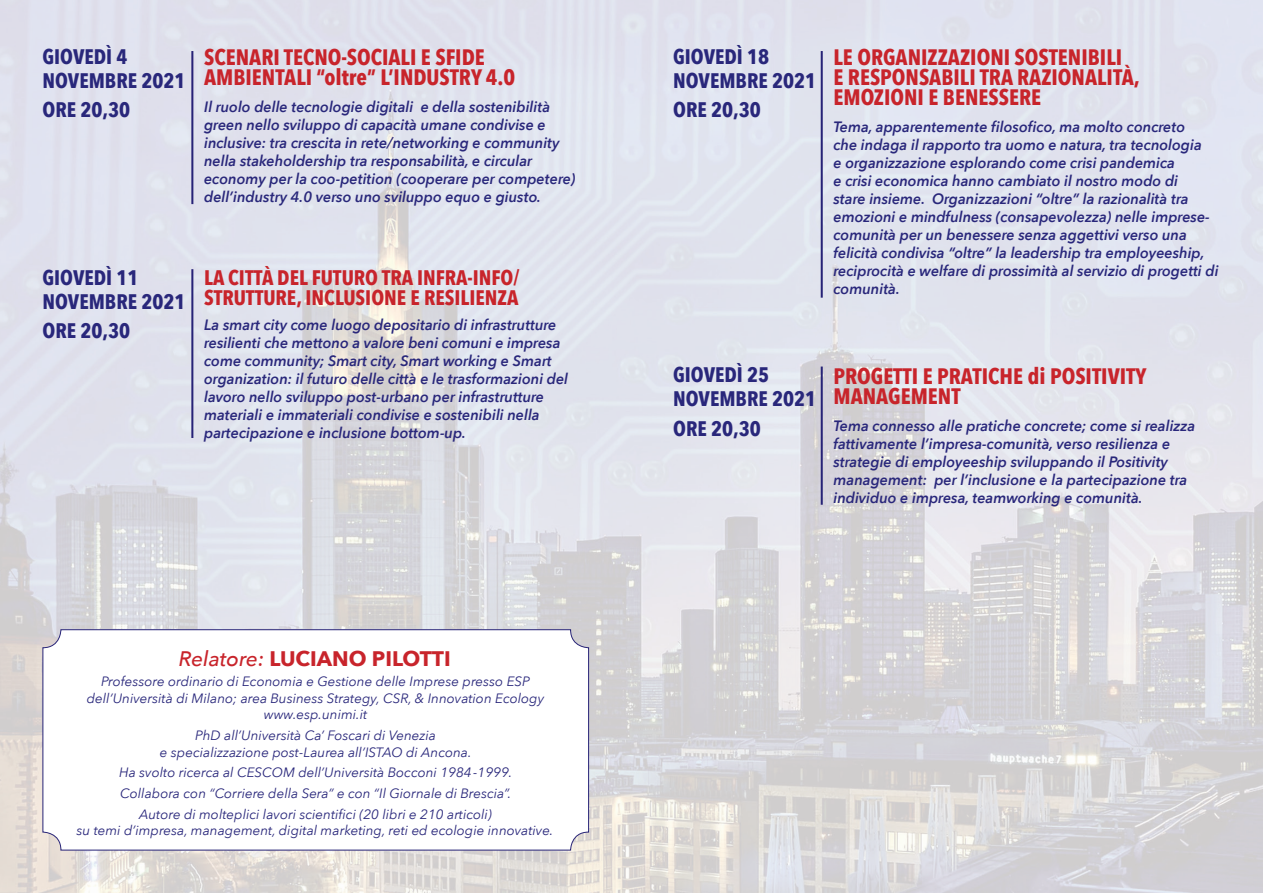
<style>
.page{position:relative;width:1263px;height:893px;background:#fff}
.page>*{position:absolute;margin:0;border:0;box-sizing:border-box;transform-origin:0 0}
.t1{font:700 22.35px/20.2px "Avenir Next Condensed";color:#c8242b}
.t2{font:700 21px "Avenir Next Condensed";color:#29277b}
.t3{font:700 21px/20.2px "Avenir Next Condensed";color:#c8242b}
.t4{font:700 21px "Avenir Next";color:#c8242b}
.t5{font:italic 600 15px/18px "Avenir Next";color:#29277b}
.t6{font:italic 13.5px/16.5px "Avenir Next";color:#29277b;text-align:center}
.s1{font-weight:500;font-style:italic}
</style>
<div class="page">
<img style="left:0;top:0;width:1263px;height:893px">
<div style="left:43px;top:630px;width:546px;height:220px;background:#fff;border-radius:18px"></div>
<div style="left:43px;top:629px;width:546px;height:221px;border:1px solid #272377;border-radius:18px"></div>
<hr style="left:191px;top:51px;width:2px;height:153px;background:#272377">
<hr style="left:821px;top:51px;width:2px;height:247px;background:#272377">
<hr style="left:191px;top:269px;width:2px;height:169px;background:#272377">
<hr style="left:821px;top:367px;width:2px;height:138px;background:#272377">
<p class="t2" style="left:43px;top:43px;width:87px">GIOVEDÌ 4</p>
<p class="t2" style="left:43px;top:67px;width:144px">NOVEMBRE 2021</p>
<p class="t2" style="left:43px;top:97px;width:89px">ORE 20,30</p>
<p class="t1" style="left:204px;top:47px;width:313px">SCENARI TECNO-SOCIALI E SFIDE<br>AMBIENTALI “oltre” L’INDUSTRY 4.0</p>
<p class="t5" style="left:204px;top:97px;width:373px">Il ruolo delle tecnologie digitali e della sostenibilità green nello sviluppo di capacità umane condivise e inclusive: tra crescita in rete/networking e community nella stakeholdership tra responsabilità, e circular economy per la coo-petition (cooperare per competere) dell’industry 4.0 verso uno sviluppo equo e giusto.</p>
<p class="t2" style="left:43px;top:264px;width:98px">GIOVEDÌ 11</p>
<p class="t2" style="left:43px;top:288px;width:144px">NOVEMBRE 2021</p>
<p class="t2" style="left:43px;top:318px;width:89px">ORE 20,30</p>
<p class="t3" style="left:204px;top:267px;width:317px">LA CITTÀ DEL FUTURO TRA INFRA-INFO/<br>STRUTTURE, INCLUSIONE E RESILIENZA</p>
<p class="t5" style="left:204px;top:315px;width:366px">La smart city come luogo depositario di infrastrutture resilienti che mettono a valore beni comuni e impresa come community; Smart city, Smart working e Smart organization: il futuro delle città e le trasformazioni del lavoro nello sviluppo post-urbano per infrastrutture materiali e immateriali condivise e sostenibili nella partecipazione e inclusione bottom-up.</p>
<p class="t4" style="left:179px;top:640px;width:273px"><span class="s1">Relatore:</span> LUCIANO PILOTTI</p>
<p class="t6" style="left:101px;top:673px;width:430px">Professore ordinario di Economia e Gestione delle Imprese presso ESP</p>
<p class="t6" style="left:87px;top:689px;width:459px">dell’Università di Milano; area Business Strategy, CSR, &amp; Innovation Ecology www.esp.unimi.it</p>
<p class="t6" style="left:195px;top:726px;width:243px">PhD all’Università Ca’ Foscari di Venezia</p>
<p class="t6" style="left:160px;top:743px;width:313px">e specializzazione post-Laurea all’ISTAO di Ancona.</p>
<p class="t6" style="left:119px;top:764px;width:395px">Ha svolto ricerca al CESCOM dell’Università Bocconi 1984-1999.</p>
<p class="t6" style="left:120px;top:784px;width:392px">Collabora con “Corriere della Sera” e con “Il Giornale di Brescia”.</p>
<p class="t6" style="left:77px;top:805px;width:478px">Autore di molteplici lavori scientifici (20 libri e 210 articoli)<br>su temi d’impresa, management, digital marketing, reti ed ecologie innovative.</p>
<p class="t2" style="left:673px;top:43px;width:98px">GIOVEDÌ 18</p>
<p class="t2" style="left:673px;top:67px;width:144px">NOVEMBRE 2021</p>
<p class="t2" style="left:673px;top:97px;width:89px">ORE 20,30</p>
<p class="t1" style="left:833px;top:47px;width:290px">LE ORGANIZZAZIONI SOSTENIBILI</p>
<p class="t1" style="left:833px;top:67px;width:308px">E RESPONSABILI TRA RAZIONALITÀ,</p>
<p class="t1" style="left:833px;top:87px;width:209px">EMOZIONI E BENESSERE</p>
<p class="t5" style="left:833px;top:117px;width:387px">Tema, apparentemente filosofico, ma molto concreto<br>che indaga il rapporto tra uomo e natura, tra tecnologia<br>e organizzazione esplorando come crisi pandemica<br>e crisi economica hanno cambiato il nostro modo di<br>stare insieme. Organizzazioni “oltre” la razionalità tra emozioni e mindfulness (consapevolezza) nelle imprese&shy;comunità per un benessere senza aggettivi verso una felicità condivisa “oltre” la leadership tra employeeship, reciprocità e welfare di prossimità al servizio di progetti di comunità.</p>
<p class="t2" style="left:673px;top:362px;width:98px">GIOVEDÌ 25</p>
<p class="t2" style="left:673px;top:386px;width:144px">NOVEMBRE 2021</p>
<p class="t2" style="left:673px;top:416px;width:89px">ORE 20,30</p>
<p class="t1" style="left:833px;top:366px;width:314px">PROGETTI E PRATICHE di POSITIVITY<br>MANAGEMENT</p>
<p class="t5" style="left:833px;top:416px;width:363px">Tema connesso alle pratiche concrete; come si realizza fattivamente l’impresa-comunità, verso resilienza e strategie di employeeship sviluppando il Positivity management: per l’inclusione e la partecipazione tra individuo e impresa, teamworking e comunità.</p>
</div>
